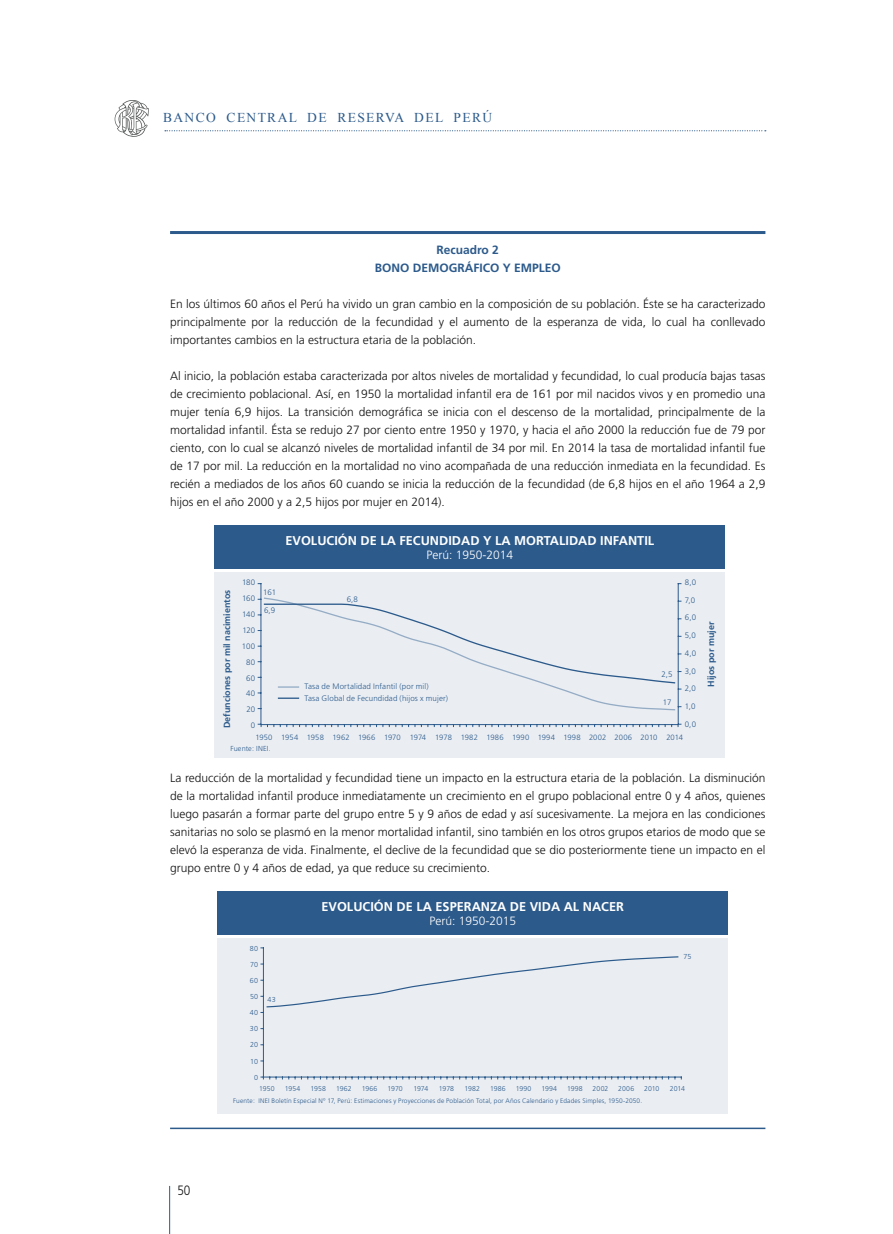
<style>
.page{position:relative;width:893px;height:1234px;background:#fff}
.page>*{position:absolute;margin:0;border:0;box-sizing:border-box;transform-origin:0 0}
.t1{font:13.5px "Times New Roman";letter-spacing:.1em;color:#2c5a8b}
.t2{font:300 13.5px "Frutiger";color:#121212;scale:.88 1}
.t3{font:700 12.75px "Frutiger";color:#fff}
.t4{font:300 12px/18px "Frutiger";color:#121212;text-align:justify}
.t5{font:700 12px "Frutiger";color:#2c5a8b}
.t6{font:300 12px "Frutiger";color:#fff}
.t7{font:700 9px "Frutiger";color:#2c5a8b}
.t8{font:300 7.95px/15.9px "Frutiger";letter-spacing:.015em;color:#2c5a8b}
.t9{font:300 7.65px "Frutiger";color:#2c5a8b}
.t10{font:300 7.2px "Frutiger";letter-spacing:.015em;color:#2c5a8b}
.t11{font:300 6.9px "Frutiger";color:#2c5a8b}
.t12{font:300 6.6px "Frutiger";letter-spacing:.02em;color:#2c5a8b}
</style>
<div class="page">
<svg style="left:165px;top:130px;width:598px;height:1px"></svg>
<hr style="left:169px;top:1185px;width:1px;height:48px;background:#2c5a8b">
<svg style="left:115px;top:100px;width:34px;height:37px"></svg>
<hr style="left:170px;top:231px;width:595px;height:3px;background:#2c5a8b">
<div style="left:215px;top:572px;width:510px;height:185px;background:#eaeef3"></div>
<div style="left:215px;top:525px;width:510px;height:44px;background:#2c5a8b"></div>
<hr style="left:678px;top:583px;width:1px;height:141px;background:#2c5a8b">
<hr style="left:261px;top:583px;width:1px;height:141px;background:#2c5a8b">
<hr style="left:261px;top:724px;width:417px;height:1px;background:#2c5a8b">
<svg style="left:258px;top:723px;width:10px;height:3px"></svg>
<svg style="left:287px;top:724px;width:13px;height:2px"></svg>
<svg style="left:306px;top:724px;width:13px;height:2px"></svg>
<svg style="left:325px;top:724px;width:7px;height:2px"></svg>
<svg style="left:351px;top:724px;width:13px;height:2px"></svg>
<svg style="left:370px;top:724px;width:7px;height:2px"></svg>
<svg style="left:396px;top:724px;width:13px;height:2px"></svg>
<svg style="left:428px;top:724px;width:13px;height:2px"></svg>
<svg style="left:447px;top:724px;width:7px;height:2px"></svg>
<svg style="left:460px;top:724px;width:13px;height:2px"></svg>
<svg style="left:479px;top:724px;width:7px;height:2px"></svg>
<svg style="left:492px;top:724px;width:7px;height:2px"></svg>
<svg style="left:505px;top:724px;width:13px;height:2px"></svg>
<svg style="left:524px;top:724px;width:7px;height:2px"></svg>
<svg style="left:537px;top:724px;width:13px;height:2px"></svg>
<svg style="left:556px;top:724px;width:7px;height:2px"></svg>
<svg style="left:582px;top:724px;width:13px;height:2px"></svg>
<svg style="left:601px;top:724px;width:7px;height:2px"></svg>
<svg style="left:614px;top:724px;width:13px;height:2px"></svg>
<svg style="left:633px;top:724px;width:7px;height:2px"></svg>
<svg style="left:646px;top:724px;width:13px;height:2px"></svg>
<svg style="left:665px;top:724px;width:7px;height:2px"></svg>
<svg style="left:264px;top:597px;width:412px;height:114px"></svg>
<svg style="left:258px;top:599px;width:423px;height:99px"></svg>
<div style="left:218px;top:937px;width:510px;height:176px;background:#eaeef3"></div>
<div style="left:218px;top:891px;width:510px;height:43px;background:#2c5a8b"></div>
<hr style="left:263px;top:947px;width:1px;height:129px;background:#2c5a8b">
<hr style="left:263px;top:1076px;width:418px;height:1px;background:#2c5a8b">
<svg style="left:261px;top:1076px;width:9px;height:2px"></svg>
<svg style="left:276px;top:1076px;width:13px;height:2px"></svg>
<svg style="left:295px;top:1076px;width:7px;height:2px"></svg>
<svg style="left:308px;top:1076px;width:13px;height:2px"></svg>
<svg style="left:327px;top:1076px;width:19px;height:2px"></svg>
<svg style="left:352px;top:1076px;width:13px;height:2px"></svg>
<svg style="left:371px;top:1076px;width:13px;height:2px"></svg>
<svg style="left:390px;top:1076px;width:13px;height:2px"></svg>
<svg style="left:409px;top:1076px;width:13px;height:2px"></svg>
<svg style="left:428px;top:1076px;width:13px;height:2px"></svg>
<svg style="left:447px;top:1076px;width:13px;height:2px"></svg>
<svg style="left:466px;top:1076px;width:13px;height:2px"></svg>
<svg style="left:485px;top:1076px;width:13px;height:2px"></svg>
<svg style="left:504px;top:1076px;width:13px;height:2px"></svg>
<svg style="left:523px;top:1076px;width:13px;height:2px"></svg>
<svg style="left:542px;top:1076px;width:13px;height:2px"></svg>
<svg style="left:561px;top:1076px;width:13px;height:2px"></svg>
<svg style="left:580px;top:1076px;width:13px;height:2px"></svg>
<svg style="left:599px;top:1076px;width:13px;height:2px"></svg>
<svg style="left:618px;top:1076px;width:13px;height:2px"></svg>
<svg style="left:637px;top:1076px;width:13px;height:2px"></svg>
<svg style="left:656px;top:1076px;width:13px;height:2px"></svg>
<svg style="left:675px;top:1076px;width:7px;height:2px"></svg>
<svg style="left:261px;top:955px;width:418px;height:57px"></svg>
<hr style="left:170px;top:1127px;width:595px;height:1px;background:#2c5a8b">
<p class="t1" style="left:163px;top:108px;width:330px">BANCO CENTRAL DE RESERVA DEL PERÚ</p>
<p class="t5" style="left:436px;top:242px;width:64px">RECUADRO 2</p>
<p class="t5" style="left:375px;top:260px;width:48px">BONODEMOGRÁF</p>
<p class="t5" style="left:479px;top:260px;width:44px">ICO Y EMP</p>
<p class="t5" style="left:539px;top:260px;width:15px">LEO</p>
<p class="t4" style="left:170px;top:295px;width:597px">En los últimos 60 años el Perú ha vivido un gran cambio en la composición de su población. Éste se ha caracterizado principalmente por la reducción de la fecundidad y el aumento de la esperanza de vida, lo cual ha conllevado importantes cambios en la estructura etaria de la población.</p>
<p class="t4" style="left:170px;top:367px;width:597px">Al inicio, la población estaba caracterizada por altos niveles de mortalidad y fecundidad, lo cual producía bajas tasas de crecimiento poblacional. Así, en 1950 la mortalidad infantil era de 161 por mil nacidos vivos y en promedio una mujer tenía 6,9 hijos. La transición demográfica se inicia con el descenso de la mortalidad, principalmente de la mortalidad infantil. Ésta se redujo 27 por ciento entre 1950 y 1970, y hacia el año 2000 la reducción fue de 79 por ciento, con lo cual se alcanzó niveles de mortalidad infantil de 34 por mil. En 2014 la tasa de mortalidad infantil fue de 17 por mil. La reducción en la mortalidad no vino acompañada de una reducción inmediata en la fecundidad. Es recién a mediados de los años 60 cuando se inicia la reducción de la fecundidad (de 6,8 hijos en el año 1964 a 2,9 hijos en el año 2000 y a 2,5 hijos por mujer en 2014).</p>
<p class="t3" style="left:285px;top:532px;width:57px">EVOLUCIÓN</p>
<p class="t3" style="left:361px;top:532px;width:275px">DE LA FECUNDIDAD Y LA MORTALI DAD IN FANTIL</p>
<p class="t6" style="left:426px;top:548px;width:88px">Perú: 1950-2014</p>
<p class="t7" style="left:222px;top:728px;width:140px;rotate:-90deg">DEFUNCIONES POR MIL NACIMIENTOS</p>
<p class="t8" style="left:242px;top:574px;width:15px;text-align:right">180<br>160<br>140<br>120<br>100<br>80<br>60<br>40<br>20<br>0</p>
<p class="t8" style="left:685px;top:574px;width:13px">8,0</p>
<p class="t8" style="left:263px;top:584px;width:15px;line-height:17.4px">161<br>6,9</p>
<p class="t8" style="left:347px;top:591px;width:13px">6,8</p>
<p class="t8" style="left:685px;top:592px;width:12px">7,0</p>
<p class="t8" style="left:685px;top:609px;width:13px">6,0</p>
<p class="t8" style="left:685px;top:627px;width:13px">5,0</p>
<p class="t8" style="left:685px;top:645px;width:13px">4,0</p>
<p class="t8" style="left:685px;top:662px;width:13px">3,0</p>
<p class="t8" style="left:685px;top:680px;width:13px">2,0</p>
<p class="t8" style="left:685px;top:698px;width:12px">1,0</p>
<p class="t8" style="left:662px;top:665px;width:13px">2,5</p>
<p class="t8" style="left:663px;top:694px;width:10px">17</p>
<p class="t8" style="left:304px;top:680px;width:145px;line-height:11.9px">Tasa de Mortalidad Infantil (por mil)<br>Tasa Global de Fecundidad (hijos x mujer)</p>
<p class="t8" style="left:685px;top:716px;width:13px">0,0</p>
<p class="t9" style="left:256px;top:732px;width:429px">1950 1954 1958 1962 1966 1970 1974 1978 1982 1986 1990 1994 1998 2002 2006 2010 2014</p>
<p class="t10" style="left:230px;top:743px;width:42px">Fuente: INEI.</p>
<p class="t7" style="left:706px;top:686px;width:67px;rotate:-90deg">H IJOS POR MUJER</p>
<p class="t4" style="left:170px;top:769px;width:597px">La reducción de la mortalidad y fecundidad tiene un impacto en la estructura etaria de la población. La disminución de la mortalidad infantil produce inmediatamente un crecimiento en el grupo poblacional entre 0 y 4 años, quienes luego pasarán a formar parte del grupo entre 5 y 9 años de edad y así sucesivamente. La mejora en las condiciones sanitarias no solo se plasmó en la menor mortalidad infantil, sino también en los otros grupos etarios de modo que se elevó la esperanza de vida. Finalmente, el declive de la fecundidad que se dio posteriormente tiene un impacto en el grupo entre 0 y 4 años de edad, ya que reduce su crecimiento.</p>
<p class="t3" style="left:321px;top:898px;width:57px">EVOLUCIÓN</p>
<p class="t3" style="left:397px;top:898px;width:229px">DE LA ESPERANZA DE VIDA AL NACER</p>
<p class="t6" style="left:429px;top:914px;width:88px">Perú: 1950-2015</p>
<p class="t2" style="left:177px;top:1182px;width:16px">50</p>
<p class="t10" style="left:250px;top:944px;width:10px">80</p>
<p class="t10" style="left:250px;top:960px;width:9px">70</p>
<p class="t10" style="left:250px;top:976px;width:10px">60</p>
<p class="t10" style="left:250px;top:992px;width:10px">50</p>
<p class="t10" style="left:250px;top:1008px;width:10px">40</p>
<p class="t10" style="left:250px;top:1024px;width:10px">30</p>
<p class="t10" style="left:250px;top:1040px;width:10px">20</p>
<p class="t10" style="left:250px;top:1056px;width:9px">10</p>
<p class="t10" style="left:254px;top:1072px;width:6px">0</p>
<p class="t12" style="left:233px;top:1097px;width:410px">Fuente: INEI Boletín Especial Nº 17, Perú: Estimaciones y Proyecciones de Población Total, por Años Calendario y Edades Simples, 1950-2050.</p>
<p class="t10" style="left:683px;top:951px;width:10px">75</p>
<p class="t10" style="left:268px;top:995px;width:10px">43</p>
<p class="t11" style="left:259px;top:1084px;width:17px">1950</p>
<p class="t11" style="left:285px;top:1084px;width:17px">1954</p>
<p class="t11" style="left:310px;top:1084px;width:17px">1958</p>
<p class="t11" style="left:336px;top:1084px;width:17px">1962</p>
<p class="t11" style="left:362px;top:1084px;width:17px">1966</p>
<p class="t11" style="left:388px;top:1084px;width:17px">1970</p>
<p class="t11" style="left:413px;top:1084px;width:16px">1974</p>
<p class="t11" style="left:439px;top:1084px;width:17px">1978</p>
<p class="t11" style="left:464px;top:1084px;width:17px">1982</p>
<p class="t11" style="left:490px;top:1084px;width:17px">1986</p>
<p class="t11" style="left:516px;top:1084px;width:17px">1990</p>
<p class="t11" style="left:541px;top:1084px;width:17px">1994</p>
<p class="t11" style="left:567px;top:1084px;width:17px">1998</p>
<p class="t11" style="left:593px;top:1084px;width:17px">2002</p>
<p class="t11" style="left:618px;top:1084px;width:18px">2006</p>
<p class="t11" style="left:644px;top:1084px;width:17px">2010</p>
<p class="t11" style="left:670px;top:1084px;width:17px">2014</p>
</div>
